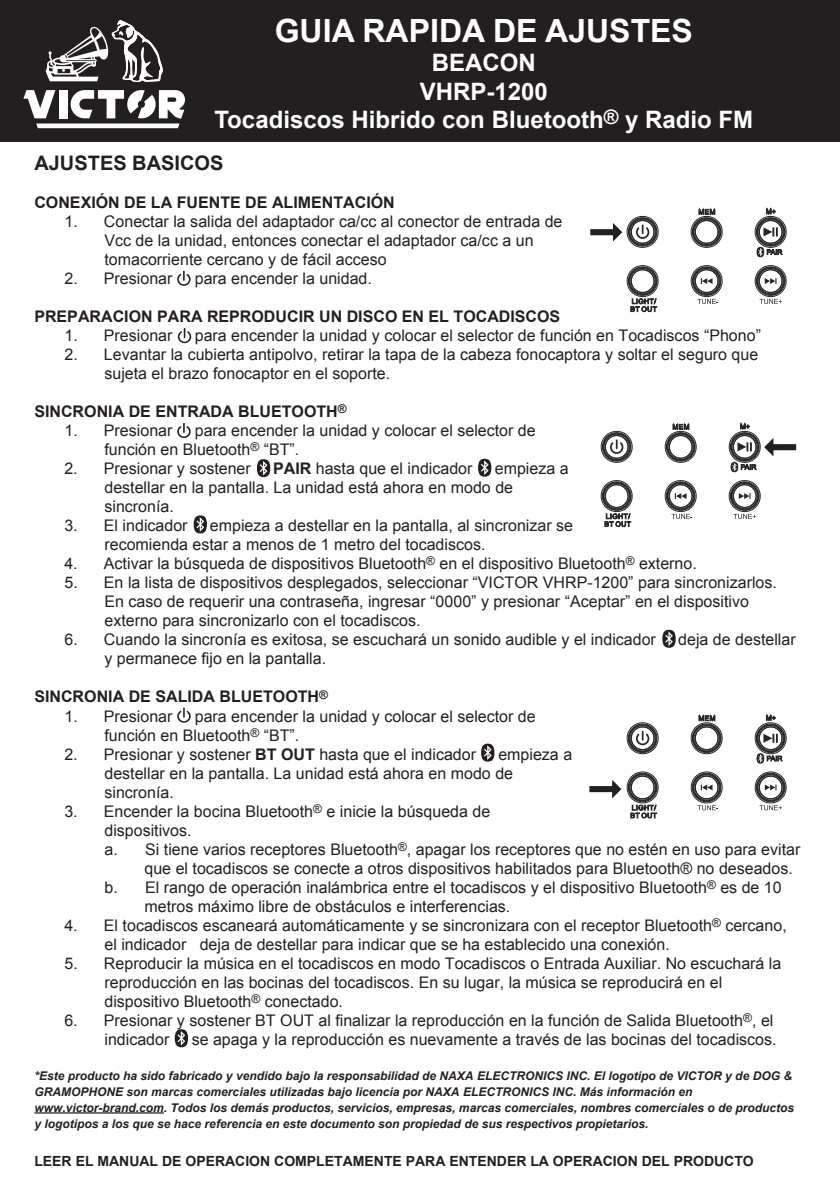
<style>
.page{position:relative;width:840px;height:1191px;background:#fff}
.page>*{position:absolute;margin:0;border:0;box-sizing:border-box;transform-origin:0 0}
.t1{font:700 32px "Arial";color:#fff}
.t2{font:700 24px/28.8px "Arial";color:#fff;text-align:center}
.t3{font:700 20px "Arial";color:#231f20}
.t4{font:16px/19px "Arial";color:#231f20}
.t5{font:700 16px "Arial";color:#231f20}
.t6{font:700 14px "Arial";color:#231f20}
.t7{font:italic 700 12px/16px "Arial";color:#231f20}
.s1{font-weight:700}
</style>
<div class="page">
<div style="left:0;top:0;width:839px;height:142px;background:#231f20"></div>
<svg style="left:46px;top:20px;width:117px;height:62px"></svg>
<svg style="left:23px;top:90px;width:162px;height:38px"></svg>
<hr style="left:34px;top:1112px;width:130px;height:1px;background:#231f20">
<svg style="left:257px;top:459px;width:13px;height:18px"></svg>
<svg style="left:193px;top:515px;width:14px;height:18px"></svg>
<svg style="left:481px;top:743px;width:13px;height:18px"></svg>
<svg style="left:478px;top:459px;width:13px;height:18px"></svg>
<svg style="left:662px;top:630px;width:13px;height:18px"></svg>
<svg style="left:175px;top:1029px;width:13px;height:18px"></svg>
<svg style="left:177px;top:271px;width:13px;height:15px"></svg>
<svg style="left:178px;top:328px;width:13px;height:15px"></svg>
<svg style="left:177px;top:423px;width:13px;height:15px"></svg>
<svg style="left:177px;top:707px;width:13px;height:15px"></svg>
<svg style="left:754px;top:208px;width:32px;height:49px"></svg>
<svg style="left:690px;top:209px;width:32px;height:39px"></svg>
<svg style="left:626px;top:265px;width:32px;height:47px"></svg>
<svg style="left:690px;top:265px;width:32px;height:39px"></svg>
<svg style="left:754px;top:265px;width:32px;height:39px"></svg>
<div style="left:590px;top:229px;width:24px;height:6px;background:#231f20"></div>
<svg style="left:612px;top:215px;width:46px;height:33px"></svg>
<svg style="left:600px;top:430px;width:32px;height:33px"></svg>
<svg style="left:664px;top:424px;width:32px;height:39px"></svg>
<svg style="left:600px;top:480px;width:32px;height:47px"></svg>
<svg style="left:664px;top:480px;width:32px;height:39px"></svg>
<svg style="left:728px;top:480px;width:32px;height:39px"></svg>
<div style="left:771px;top:444px;width:24px;height:6px;background:#231f20"></div>
<svg style="left:728px;top:423px;width:45px;height:49px"></svg>
<svg style="left:626px;top:722px;width:32px;height:32px"></svg>
<svg style="left:754px;top:714px;width:32px;height:49px"></svg>
<svg style="left:690px;top:715px;width:32px;height:39px"></svg>
<svg style="left:690px;top:771px;width:32px;height:39px"></svg>
<svg style="left:754px;top:771px;width:32px;height:39px"></svg>
<div style="left:589px;top:786px;width:24px;height:6px;background:#231f20"></div>
<svg style="left:611px;top:771px;width:47px;height:47px"></svg>
<h1 class="t1" style="left:274px;top:10px;width:419px">GUIA RAPIDA DE AJUSTES</h1>
<h2 class="t2" style="left:214px;top:49px;width:540px">BEACON<br>VHRP-1200<br>Tocadiscos Hibrido con Bluetooth<sup>®</sup> y Radio FM</h2>
<p class="t3" style="left:34px;top:150px;width:190px">AJUSTES BASICOS</p>
<p class="t5" style="left:34px;top:192px;width:362px">CONEXIÓN DE LA FUENTE DE ALIMENTACIÓN</p>
<p class="t4" style="left:104px;top:212px;width:459px;text-indent:-40px">1. Conectar la salida del adaptador ca/cc al conector de entrada de<br>Vcc de la unidad, entonces conectar el adaptador ca/cc a un tomacorriente cercano y de fácil acceso</p>
<p class="t4" style="left:64px;top:269px;width:109px">2. Presionar</p>
<p class="t4" style="left:195px;top:269px;width:178px">para encender la unidad.</p>
<p class="t5" style="left:34px;top:306px;width:527px">PREPARACION PARA REPRODUCIR UN DISCO EN EL TOCADISCOS</p>
<p class="t4" style="left:64px;top:326px;width:109px">1. Presionar</p>
<p class="t4" style="left:195px;top:326px;width:567px">para encender la unidad y colocar el selector de función en Tocadiscos “Phono”</p>
<p class="t4" style="left:104px;top:345px;width:655px;text-indent:-40px">2. Levantar la cubierta antipolvo, retirar la tapa de la cabeza fonocaptora y soltar el seguro que sujeta el brazo fonocaptor en el soporte.</p>
<p class="t5" style="left:34px;top:401px;width:313px">SINCRONIA DE ENTRADA BLUETOOTH<sup>®</sup></p>
<p class="t4" style="left:64px;top:421px;width:109px">1. Presionar</p>
<p class="t4" style="left:104px;top:421px;width:432px;text-indent:90px">para encender la unidad y colocar el selector de función en Bluetooth<sup>®</sup> “BT”.</p>
<p class="t4" style="left:64px;top:459px;width:188px">2. Presionar y sostener</p>
<p class="t4" style="left:273px;top:459px;width:201px"><span class="s1">PAIR</span> hasta que el indicador</p>
<p class="t4" style="left:104px;top:459px;width:465px;text-indent:390px">empieza a destellar en la pantalla. La unidad está ahora en modo de sincronía.</p>
<p class="t4" style="left:64px;top:516px;width:125px">3. El indicador</p>
<p class="t4" style="left:104px;top:516px;width:470px;text-indent:105px">empieza a destellar en la pantalla, al sincronizar se recomienda estar a menos de 1 metro del tocadiscos.</p>
<p class="t4" style="left:64px;top:554px;width:633px">4. Activar la búsqueda de dispositivos Bluetooth<sup>®</sup> en el dispositivo Bluetooth<sup>®</sup> externo.</p>
<p class="t4" style="left:104px;top:573px;width:673px;text-indent:-40px">5. En la lista de dispositivos desplegados, seleccionar “VICTOR VHRP-1200” para sincronizarlos.<br>En caso de requerir una contraseña, ingresar “0000” y presionar “Aceptar” en el dispositivo externo para sincronizarlo con el tocadiscos.</p>
<p class="t4" style="left:64px;top:630px;width:592px">6. Cuando la sincronía es exitosa, se escuchará un sonido audible y el indicador</p>
<p class="t4" style="left:677px;top:630px;width:119px">deja de destellar</p>
<p class="t4" style="left:104px;top:649px;width:223px">y permanece fijo en la pantalla.</p>
<p class="t5" style="left:34px;top:686px;width:295px">SINCRONIA DE SALIDA BLUETOOTH<sup>®</sup></p>
<p class="t4" style="left:64px;top:706px;width:109px">1. Presionar</p>
<p class="t4" style="left:104px;top:706px;width:432px;text-indent:90px">para encender la unidad y colocar el selector de función en Bluetooth<sup>®</sup> “BT”.</p>
<p class="t4" style="left:64px;top:744px;width:413px">2. Presionar y sostener <span class="s1">BT OUT</span> hasta que el indicador</p>
<p class="t4" style="left:104px;top:744px;width:469px;text-indent:393px">empieza a destellar en la pantalla. La unidad está ahora en modo de sincronía.</p>
<p class="t4" style="left:64px;top:801px;width:427px">3. Encender la bocina Bluetooth<sup>®</sup> e inicie la búsqueda de</p>
<p class="t4" style="left:104px;top:820px;width:89px">dispositivos.</p>
<p class="t4" style="left:104px;top:839px;width:697px">a. Si tiene varios receptores Bluetooth<sup>®</sup>, apagar los receptores que no estén en uso para evitar</p>
<p class="t4" style="left:144px;top:858px;width:649px">que el tocadiscos se conecte a otros dispositivos habilitados para Bluetooth® no deseados.</p>
<p class="t4" style="left:104px;top:877px;width:678px">b. El rango de operación inalámbrica entre el tocadiscos y el dispositivo Bluetooth<sup>®</sup> es de 10</p>
<p class="t4" style="left:144px;top:896px;width:367px">metros máximo libre de obstáculos e interferencias.</p>
<p class="t4" style="left:104px;top:915px;width:683px;text-indent:-40px">4. El tocadiscos escaneará automáticamente y se sincronizara con el receptor Bluetooth<sup>®</sup> cercano, el indicador deja de destellar para indicar que se ha establecido una conexión.</p>
<p class="t4" style="left:104px;top:953px;width:678px;text-indent:-40px">5. Reproducir la música en el tocadiscos en modo Tocadiscos o Entrada Auxiliar. No escuchará la reproducción en las bocinas del tocadiscos. En su lugar, la música se reproducirá en el dispositivo Bluetooth<sup>®</sup> conectado.</p>
<p class="t4" style="left:104px;top:1010px;width:670px;text-indent:-40px">6. Presionar y sostener BT OUT al finalizar la reproducción en la función de Salida Bluetooth<sup>®</sup>, el indicador</p>
<p class="t4" style="left:192px;top:1029px;width:586px">se apaga y la reproducción es nuevamente a través de las bocinas del tocadiscos.</p>
<p class="t7" style="left:34px;top:1067px;width:760px">*Este producto ha sido fabricado y vendido bajo la responsabilidad de NAXA ELECTRONICS INC. El logotipo de VICTOR y de DOG &amp; GRAMOPHONE son marcas comerciales utilizadas bajo licencia por NAXA ELECTRONICS INC. Más información en www.victor-brand.com. Todos los demás productos, servicios, empresas, marcas comerciales, nombres comerciales o de productos y logotipos a los que se hace referencia en este documento son propiedad de sus respectivos propietarios.</p>
<p class="t6" style="left:34px;top:1151px;width:720px">LEER EL MANUAL DE OPERACION COMPLETAMENTE PARA ENTENDER LA OPERACION DEL PRODUCTO</p>
</div>
